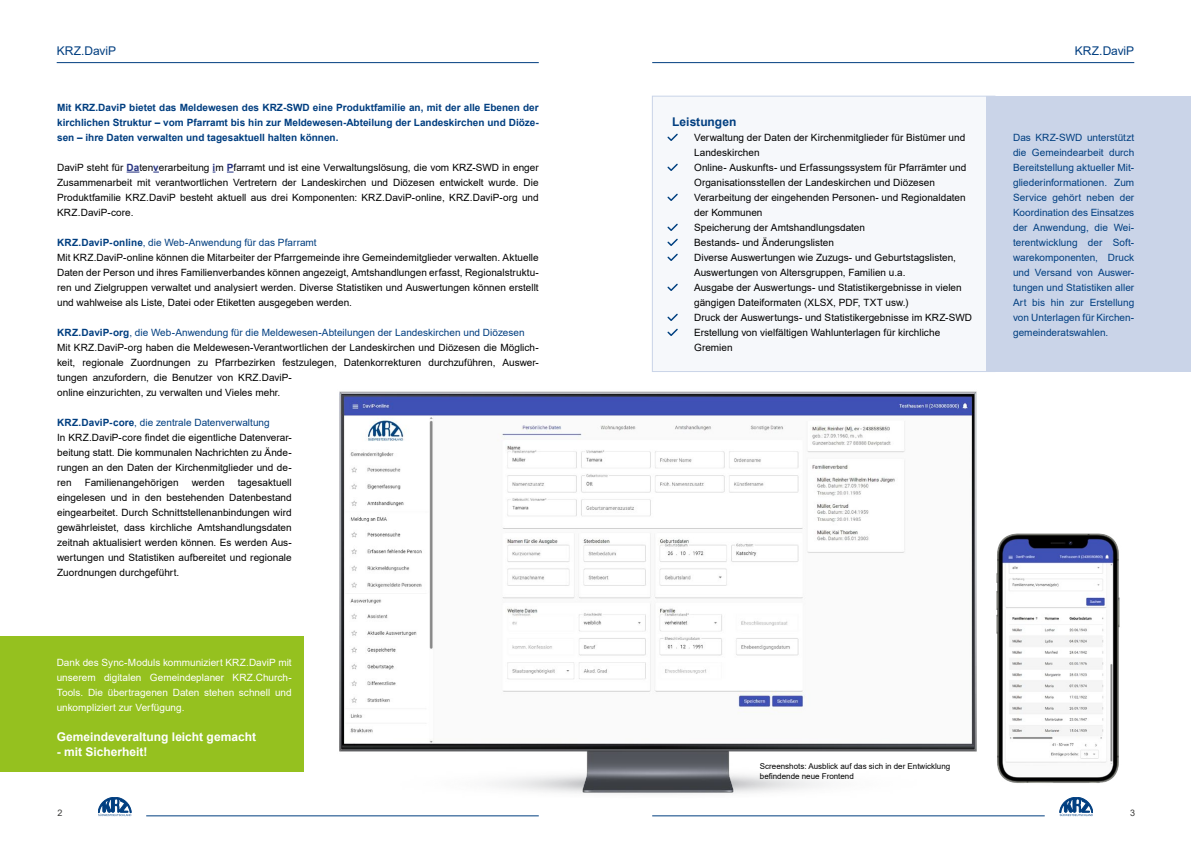
<style>
.page{position:relative;width:1191px;height:842px;background:#fff}
.page>*{position:absolute;margin:0;border:0;box-sizing:border-box;transform-origin:0 0}
.t1{font:700 12px "Arial";color:#fff}
.t2{font:12px "Arial";letter-spacing:-.005em;color:#003e80}
.t3{font:700 12px "Arial";color:#003e80}
.t4{font:10px/15px "Arial";letter-spacing:.005em;color:#000}
.t5{font:10px/15px "Arial";letter-spacing:.005em;color:#003e80;text-align:justify}
.t6{font:700 10px/15px "Arial";color:#003e80;text-align:justify}
.t7{font:10px/15px "Arial";color:#fff;text-align:justify}
.t8{font:9px "Arial";color:#3c3c3b}
.t9{font:8px/9.6px "Arial";color:#000}
.s1{font-weight:700;color:#283583}
.s2{font-weight:700;color:#003e80}
.s3{color:#003e80}
</style>
<div class="page">
<hr style="left:146px;top:815px;width:393px;height:1px;background:#003e80">
<hr style="left:652px;top:815px;width:392px;height:1px;background:#003e80">
<hr style="left:57px;top:62px;width:482px;height:1px;background:#003e80">
<hr style="left:652px;top:62px;width:482px;height:1px;background:#003e80">
<svg style="left:98px;top:797px;width:33px;height:19px"></svg>
<img style="left:339px;top:391px;width:638px;height:404px">
<div style="left:652px;top:96px;width:343px;height:276px;background:#f6f8fb"></div>
<svg style="left:127px;top:172px;width:12px;height:1px"></svg>
<div style="left:986px;top:96px;width:205px;height:276px;background:#cad4e8"></div>
<svg style="left:667px;top:134px;width:11px;height:7px"></svg>
<svg style="left:667px;top:164px;width:11px;height:7px"></svg>
<svg style="left:667px;top:254px;width:11px;height:7px"></svg>
<svg style="left:667px;top:284px;width:11px;height:7px"></svg>
<svg style="left:667px;top:194px;width:11px;height:7px"></svg>
<svg style="left:667px;top:239px;width:11px;height:7px"></svg>
<svg style="left:667px;top:224px;width:11px;height:7px"></svg>
<svg style="left:667px;top:314px;width:11px;height:7px"></svg>
<img style="left:953px;top:490px;width:167px;height:327px">
<div style="left:0;top:636px;width:304px;height:135px;background:#95c11f"></div>
<svg style="left:667px;top:329px;width:11px;height:7px"></svg>
<p class="t2" style="left:57px;top:43px;width:61px">KRZ.DaviP</p>
<p class="t2" style="left:1074px;top:43px;width:61px">KRZ.DaviP</p>
<p class="t6" style="left:57px;top:100px;width:483px">Mit KRZ.DaviP bietet das Meldewesen des KRZ-SWD eine Produktfamilie an, mit der alle Ebenen der kirchlichen Struktur – vom Pfarramt bis hin zur Meldewesen-Abteilung der Landeskirchen und Diöze&shy;sen – ihre Daten verwalten und tagesaktuell halten können.</p>
<p class="t4" style="left:57px;top:160px;width:483px;text-align:justify">DaviP steht für <span class="s1">Da</span>ten<span class="s1">v</span>erarbeitung <span class="s1">i</span>m <span class="s1">P</span>farramt und ist eine Verwaltungslösung, die vom KRZ-SWD in enger Zusammenarbeit mit verantwortlichen Vertretern der Landeskirchen und Diözesen entwickelt wurde. Die Produktfamilie KRZ.DaviP besteht aktuell aus drei Komponenten: KRZ.DaviP-online, KRZ.DaviP-org und KRZ.DaviP-core.</p>
<p class="t4" style="left:57px;top:235px;width:483px"><span class="s2">KRZ.DaviP-online</span><span class="s3">, die Web-Anwendung für das Pfarramt<br></span>Mit KRZ.DaviP-online können die Mitarbeiter der Pfarrgemeinde ihre Gemeindemitglieder verwalten. Aktuelle Daten der Person und ihres Familienverbandes können angezeigt, Amtshandlungen erfasst, Regionalstruktu&shy;ren und Zielgruppen verwaltet und analysiert werden. Diverse Statistiken und Auswertungen können erstellt und wahlweise als Liste, Datei oder Etiketten ausgegeben werden.</p>
<p class="t4" style="left:57px;top:325px;width:483px"><span class="s2">KRZ.DaviP-org</span><span class="s3">, die Web-Anwendung für die Meldewesen-Abteilungen der Landeskirchen und Diözesen<br></span>Mit KRZ.DaviP-org haben die Meldewesen-Verantwortlichen der Landeskirchen und Diözesen die Möglich&shy;keit, regionale Zuordnungen zu Pfarrbezirken festzulegen, Datenkorrekturen durchzuführen, Auswer-</p>
<p class="t4" style="left:57px;top:370px;width:236px">tungen anzufordern, die Benutzer von KRZ.DaviP&shy;online einzurichten, zu verwalten und Vieles mehr.</p>
<p class="t4" style="left:57px;top:415px;width:236px"><span class="s2">KRZ.DaviP-core</span><span class="s3">, die zentrale Datenverwaltung<br></span>In KRZ.DaviP-core findet die eigentliche Datenverar&shy;beitung statt. Die kommunalen Nachrichten zu Ände&shy;rungen an den Daten der Kirchenmitglieder und de&shy;ren</p>
<p class="t4" style="left:85px;top:475px;width:95px">Familienangehörigen</p>
<p class="t4" style="left:192px;top:475px;width:34px">werden</p>
<p class="t4" style="left:57px;top:475px;width:236px;text-align:justify;text-indent:181px">tagesaktuell eingelesen und in den bestehenden Datenbestand eingearbeitet. Durch Schnittstellenanbindungen wird gewährleistet, dass kirchliche Amtshandlungsdaten zeitnah aktualisiert werden können. Es werden Aus&shy;wertungen und Statistiken aufbereitet und regionale Zuordnungen durchgeführt.</p>
<p class="t7" style="left:57px;top:655px;width:236px">Dank des Sync-Moduls kommuniziert KRZ.DaviP mit unserem digitalen Gemeindeplaner KRZ.Church-Tools. Die übertragenen Daten stehen schnell und unkompliziert zur Verfügung.</p>
<p class="t1" style="left:57px;top:728px;width:201px">Gemeindeveraltung leicht gemacht</p>
<p class="t1" style="left:57px;top:743px;width:92px">- mit Sicherheit!</p>
<p class="t3" style="left:672px;top:113px;width:66px">Leistungen</p>
<p class="t4" style="left:694px;top:130px;width:279px">Verwaltung der Daten der Kirchenmitglieder für Bistümer und Landeskirchen<br>Online- Auskunfts- und Erfassungssystem für Pfarrämter und Organisationsstellen der Landeskirchen und Diözesen Verarbeitung der eingehenden Personen- und Regionaldaten der Kommunen<br>Speicherung der Amtshandlungsdaten<br>Bestands- und Änderungslisten<br>Diverse Auswertungen wie Zuzugs- und Geburtstagslisten, Auswertungen von Altersgruppen, Familien u.a.<br>Ausgabe der Auswertungs- und Statistikergebnisse in vielen gängigen Dateiformaten (XLSX, PDF, TXT usw.)<br>Druck der Auswertungs- und Statistikergebnisse im KRZ-SWD Erstellung von vielfältigen Wahlunterlagen für kirchliche Gremien</p>
<p class="t5" style="left:1013px;top:130px;width:123px">Das KRZ-SWD unterstützt die Gemeindearbeit durch Bereitstellung aktueller Mit&shy;gliederinformationen. Zum Service gehört neben der Koordination des Einsatzes der Anwendung, die Wei&shy;terentwicklung der Soft&shy;warekomponenten, Druck und Versand von Auswer&shy;tungen und Statistiken aller Art bis hin zur Erstellung von Unterlagen für Kirchen&shy;gemeinderatswahlen.</p>
<p class="t9" style="left:760px;top:761px;width:192px">Screenshots: Ausblick auf das sich in der Entwicklung befindende neue Frontend</p>
<p class="t8" style="left:57px;top:806px;width:7px">2</p>
<p class="t8" style="left:1130px;top:806px;width:7px">3</p>
</div>
